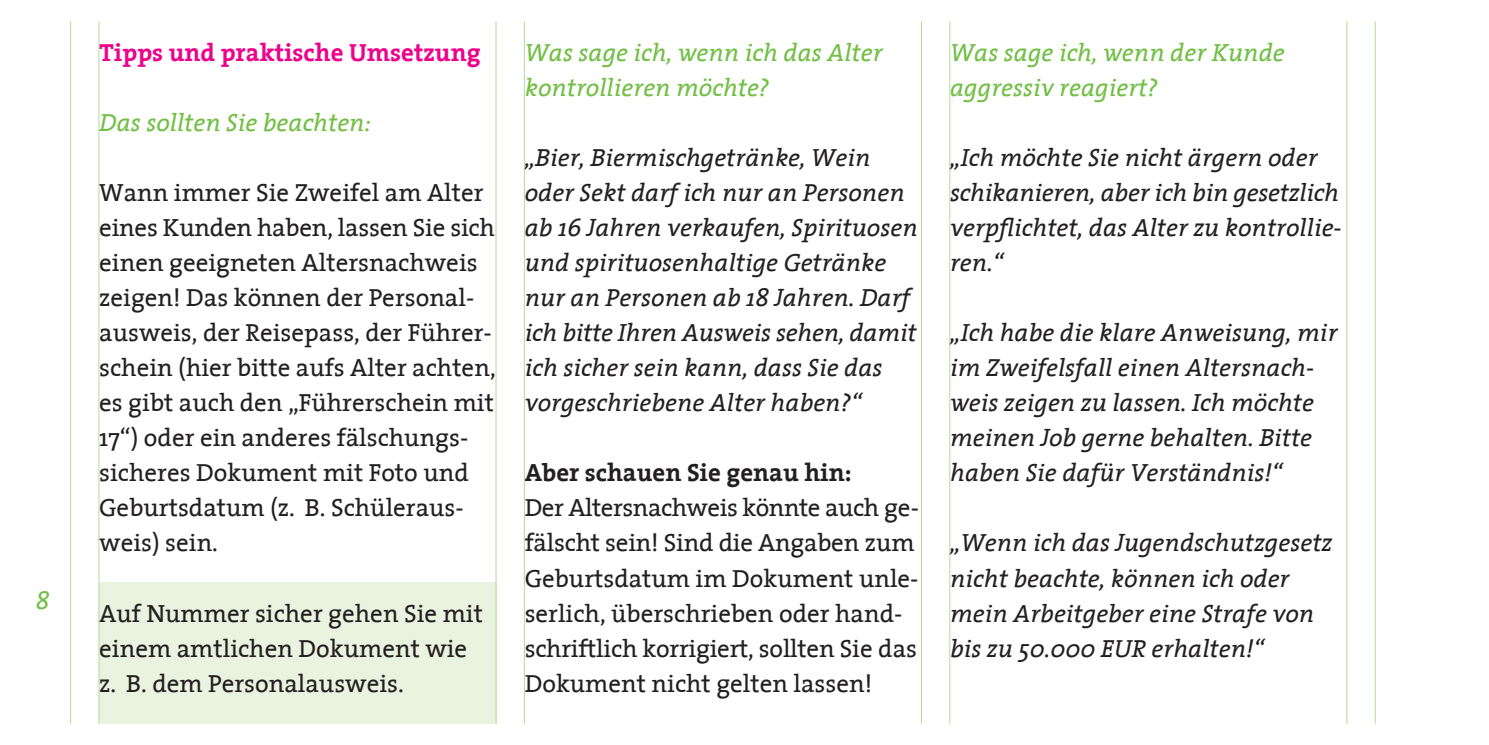
<style>
.page{position:relative;width:1489px;height:745px;background:#fff}
.page>*{position:absolute;margin:0;border:0;box-sizing:border-box;transform-origin:0 0}
.t1{font:italic 25px/35px "The Serif 5";color:#231f20}
.t2{font:25px/35px "The Serif 5";color:#231f20}
.t3{font:italic 25px/35px "The Serif 5";color:#71bf44}
.t4{font:700 25px "The Serif 7";color:#ed028c}
.t5{font:700 25px "The Serif 7";color:#231f20}
.t6{font:italic 25px "The Sans 5";color:#71bf44}
</style>
<div class="page">
<div style="left:99px;top:581px;width:397px;height:142px;background:#e9f3e0"></div>
<hr style="left:98px;top:21px;width:1px;height:702px;background:#b6da9b">
<hr style="left:70px;top:21px;width:1px;height:702px;background:#b6da9b">
<hr style="left:524px;top:21px;width:1px;height:702px;background:#b6da9b">
<hr style="left:495px;top:21px;width:1px;height:702px;background:#b6da9b">
<hr style="left:1346px;top:21px;width:1px;height:702px;background:#b6da9b">
<hr style="left:1374px;top:21px;width:1px;height:702px;background:#b6da9b">
<hr style="left:949px;top:21px;width:1px;height:702px;background:#b6da9b">
<hr style="left:921px;top:21px;width:1px;height:702px;background:#b6da9b">
<p class="t6" style="left:36px;top:589px;width:15px">8</p>
<p class="t4" style="left:99px;top:42px;width:383px">Tipps und praktische Umsetzung</p>
<p class="t3" style="left:99px;top:106px;width:273px">Das sollten Sie beachten:</p>
<p class="t2" style="left:99px;top:176px;width:398px">Wann immer Sie Zweifel am Alter eines Kunden haben, lassen Sie sich einen geeigneten Altersnachweis zeigen! Das können der Personal&shy;ausweis, der Reisepass, der Führer&shy;schein (hier bitte aufs Alter achten, es gibt auch den „Führerschein mit<br>17“) oder ein anderes fälschungs&shy;sicheres Dokument mit Foto und<br>Geburtsdatum (z. B. Schüleraus&shy;weis) sein.</p>
<p class="t2" style="left:99px;top:596px;width:385px">Auf Nummer sicher gehen Sie mit einem amtlichen Dokument wie z. B. dem Personalausweis.</p>
<p class="t3" style="left:524px;top:36px;width:359px">Was sage ich, wenn ich das Alter kontrollieren möchte?</p>
<p class="t1" style="left:524px;top:141px;width:394px">„Bier, Biermischgetränke, Wein oder Sekt darf ich nur an Personen ab 16 Jahren verkaufen, Spirituosen und spirituosenhaltige Getränke nur an Personen ab 18 Jahren. Darf ich bitte Ihren Ausweis sehen, damit ich sicher sein kann, dass Sie das vorgeschriebene Alter haben?“</p>
<p class="t5" style="left:524px;top:462px;width:328px">Aber schauen Sie genau hin:</p>
<p class="t2" style="left:524px;top:491px;width:396px">Der Altersnachweis könnte auch ge&shy;fälscht sein! Sind die Angaben zum Geburtsdatum im Dokument unle&shy;serlich, überschrieben oder hand&shy;schriftlich korrigiert, sollten Sie das Dokument nicht gelten lassen!</p>
<p class="t3" style="left:950px;top:36px;width:336px">Was sage ich, wenn der Kunde aggressiv reagiert?</p>
<p class="t1" style="left:950px;top:141px;width:393px">„Ich möchte Sie nicht ärgern oder schikanieren, aber ich bin gesetzlich verpflichtet, das Alter zu kontrollie&shy;ren.“</p>
<p class="t1" style="left:950px;top:316px;width:389px">„Ich habe die klare Anweisung, mir im Zweifelsfall einen Altersnach&shy;weis zeigen zu lassen. Ich möchte meinen Job gerne behalten. Bitte haben Sie dafür Verständnis!“</p>
<p class="t1" style="left:950px;top:526px;width:384px">„Wenn ich das Jugendschutzgesetz nicht beachte, können ich oder mein Arbeitgeber eine Strafe von bis zu 50.000 EUR erhalten!“</p>
</div>
